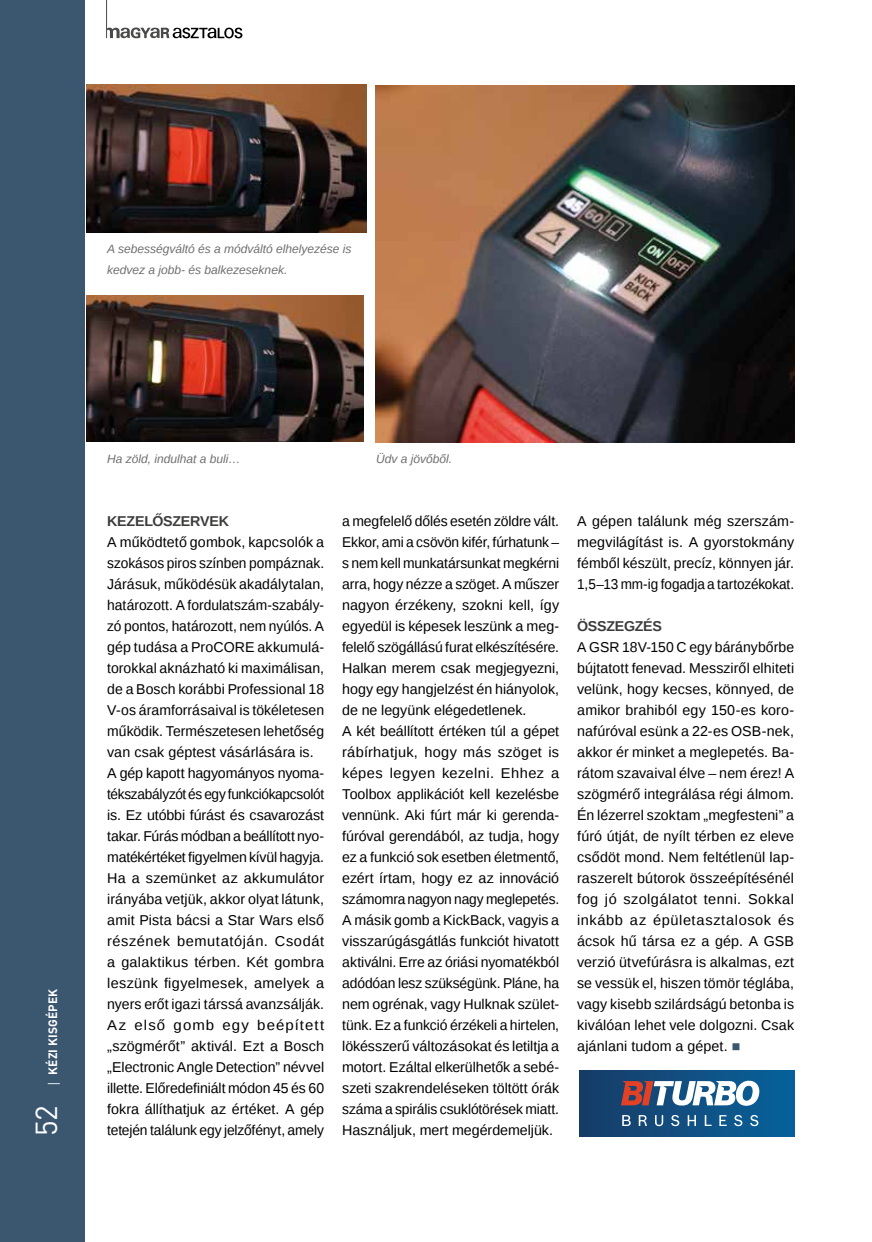
<style>
.page{position:relative;width:872px;height:1242px;background:#fff}
.page>*{position:absolute;margin:0;border:0;box-sizing:border-box;transform-origin:0 0}
.t1{font:30px "DIN Pro";color:#fff}
.t2{font:14.25px/21px "Liberation Sans";color:#000}
.t3{font:700 14.25px "Liberation Sans";letter-spacing:-.02em;color:#3c3c3b}
.t4{font:italic 12px/21px "Liberation Sans";color:#706f6f}
.t5{font:700 12px "DIN Pro";letter-spacing:.01em;color:#fff}
.s1{font-family:"Open Sans";font-weight:400}
.s2{color:#3b5770}
</style>
<div class="page">
<div style="left:0;top:0;width:85px;height:1242px;background:#3b5770"></div>
<svg style="left:107px;top:27px;width:135px;height:11px"></svg>
<hr style="left:106px;top:0;width:1px;height:38px;background:#4a4a49">
<div style="left:579px;top:1070px;width:215px;height:66px;background:linear-gradient(to right,#193c67,#07639c)"></div>
<img style="left:86px;top:295px;width:277px;height:147px">
<img style="left:86px;top:84px;width:280px;height:148px">
<img style="left:375px;top:85px;width:419px;height:357px">
<svg style="left:750px;top:1114px;width:8px;height:12px"></svg>
<svg style="left:734px;top:1114px;width:8px;height:12px"></svg>
<svg style="left:671px;top:1114px;width:8px;height:12px"></svg>
<svg style="left:655px;top:1115px;width:8px;height:11px"></svg>
<svg style="left:621px;top:1079px;width:138px;height:27px"></svg>
<svg style="left:622px;top:1115px;width:9px;height:11px"></svg>
<svg style="left:638px;top:1115px;width:9px;height:11px"></svg>
<svg style="left:687px;top:1115px;width:9px;height:11px"></svg>
<svg style="left:719px;top:1115px;width:7px;height:11px"></svg>
<svg style="left:704px;top:1115px;width:7px;height:11px"></svg>
<p class="t4" style="left:107px;top:238px;width:246px">A sebességváltó és a módváltó elhelyezése is kedvez a jobb- és balkezeseknek.</p>
<p class="t5" style="left:45px;top:1087px;width:100px;rotate:-90deg"><span class="s1">|</span> KÉZI KISGÉPEK</p>
<h1 class="t1" style="left:26px;top:1136px;width:33px;rotate:-90deg">52</h1>
<p class="t4" style="left:107px;top:448px;width:135px">Ha zöld, indulhat a buli…</p>
<p class="t4" style="left:376px;top:448px;width:78px">Üdv a jövőből.</p>
<p class="t3" style="left:107px;top:511px;width:123px">KEZELŐSZERVEK</p>
<p class="t2" style="left:107px;top:532px;width:218px">A működtető gombok, kapcsolók a szokásos piros színben pompáznak.<br>Járásuk, működésük akadálytalan, határozott. A fordulatszám-szabály&shy;zó pontos, határozott, nem nyúlós. A gép tudása a ProCORE akkumulá&shy;torokkal aknázható ki maximálisan, de a Bosch korábbi Professional 18<br>V-os áramforrásaival is tökéletesen működik. Természetesen lehetőség van csak géptest vásárlására is.<br>A gép kapott hagyományos nyoma&shy;tékszabályzót és egy funkciókapcsolót is. Ez utóbbi fúrást és csavarozást takar. Fúrás módban a beállított nyo&shy;matékértéket figyelmen kívül hagyja.<br>Ha a szemünket az akkumulátor irányába vetjük, akkor olyat látunk, amit Pista bácsi a Star Wars első részének bemutatóján. Csodát a galaktikus térben. Két gombra leszünk figyelmesek, amelyek a nyers erőt igazi társsá avanzsálják.<br>Az első gomb egy beépített „szögmérőt” aktivál. Ezt a Bosch „Electronic Angle Detection” névvel illette. Előredefiniált módon 45 és 60 fokra állíthatjuk az értéket. A gép tetején találunk egy jelzőfényt, amely</p>
<p class="t2" style="left:342px;top:511px;width:218px">a megfelelő dőlés esetén zöldre vált.<br>Ekkor, ami a csövön kifér, fúrhatunk – s nem kell munkatársunkat megkérni arra, hogy nézze a szöget. A műszer nagyon érzékeny, szokni kell, így egyedül is képesek leszünk a meg&shy;felelő szögállású furat elkészítésére.<br>Halkan merem csak megjegyezni, hogy egy hangjelzést én hiányolok, de ne legyünk elégedetlenek.<br>A két beállított értéken túl a gépet rábírhatjuk, hogy más szöget is képes legyen kezelni. Ehhez a Toolbox applikációt kell kezelésbe vennünk. Aki fúrt már ki gerenda&shy;fúróval gerendából, az tudja, hogy ez a funkció sok esetben életmentő, ezért írtam, hogy ez az innováció számomra nagyon nagy meglepetés.<br>A másik gomb a KickBack, vagyis a visszarúgásgátlás funkciót hivatott aktiválni. Erre az óriási nyomatékból adódóan lesz szükségünk. Pláne, ha nem ogrénak, vagy Hulknak szület&shy;tünk. Ez a funkció érzékeli a hirtelen, lökésszerű változásokat és letiltja a motort. Ezáltal elkerülhetők a sebé&shy;szeti szakrendeléseken töltött órák száma a spirális csuklótörések miatt.<br>Használjuk, mert megérdemeljük.</p>
<p class="t2" style="left:577px;top:511px;width:218px;text-align:justify">A gépen találunk még szerszám&shy;megvilágítást is. A gyorstokmány fémből készült, precíz, könnyen jár.<br>1,5–13 mm-ig fogadja a tartozékokat.</p>
<p class="t3" style="left:577px;top:616px;width:86px">ÖSSZEGZÉS</p>
<p class="t2" style="left:577px;top:637px;width:218px;text-align:justify">A GSR 18V-150 C egy báránybőrbe bújtatott fenevad. Messziről elhiteti velünk, hogy kecses, könnyed, de amikor brahiból egy 150-es koro&shy;nafúróval esünk a 22-es OSB-nek, akkor ér minket a meglepetés. Ba&shy;rátom szavaival élve – nem érez! A szögmérő integrálása régi álmom.<br>Én lézerrel szoktam „megfesteni” a fúró útját, de nyílt térben ez eleve csődöt mond. Nem feltétlenül lap&shy;raszerelt bútorok összeépítésénél fog jó szolgálatot tenni. Sokkal inkább az épületasztalosok és ácsok hű társa ez a gép. A GSB verzió ütvefúrásra is alkalmas, ezt se vessük el, hiszen tömör téglába, vagy kisebb szilárdságú betonba is kiválóan lehet vele dolgozni. Csak ajánlani tudom a gépet. <span class="s2">■</span></p>
</div>
